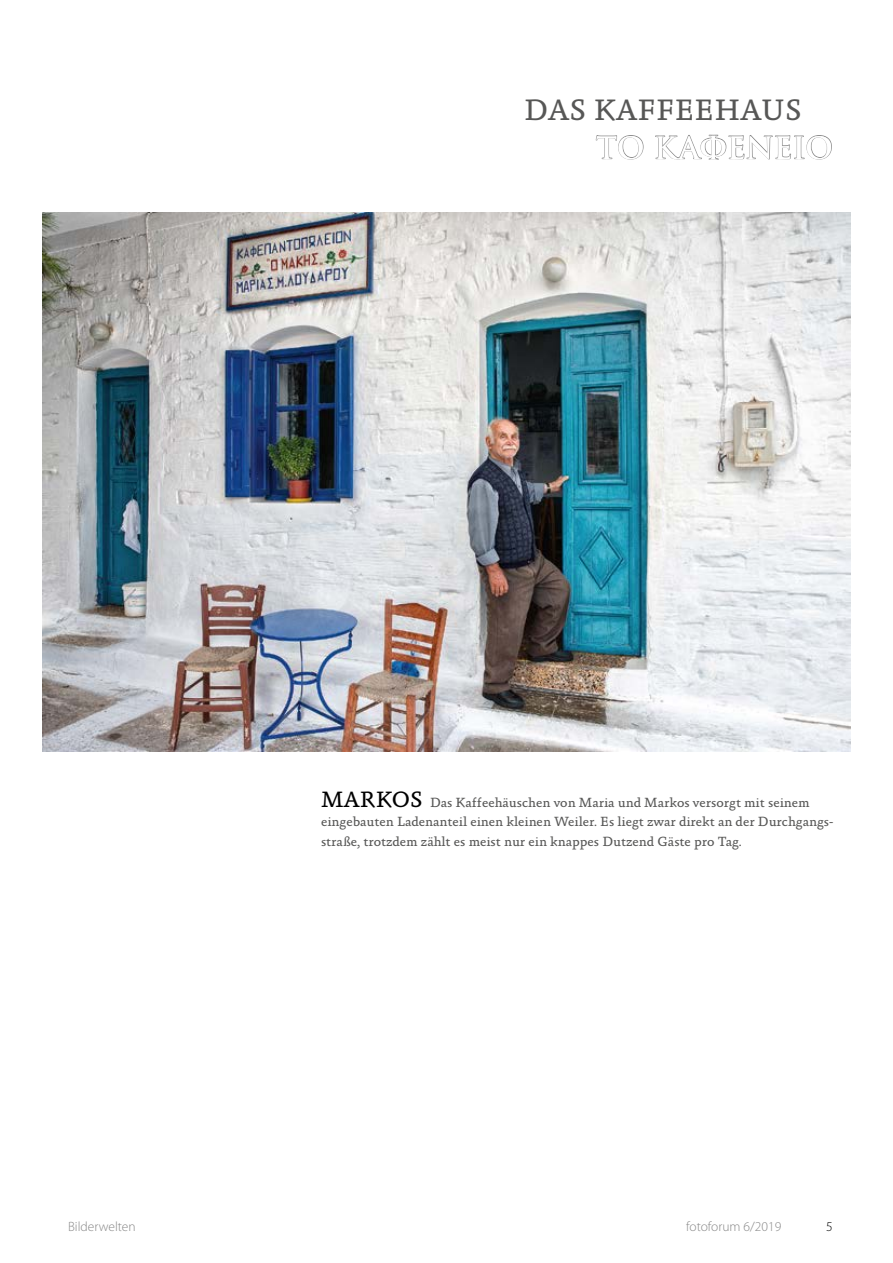
<style>
.page{position:relative;width:893px;height:1263px;background:#fff}
.page>*{position:absolute;margin:0;border:0;box-sizing:border-box;transform-origin:0 0}
.t1{font:30px "Absara Pro";letter-spacing:.01em;color:#575756}
.t2{font:600 30px "Trajan Pro 3";letter-spacing:-.01em;color:#fff}
.t3{font:22.5px "Absara Pro";letter-spacing:.01em;color:#000}
.t4{font:13.5px/19.4px "Absara Pro";color:#575756}
.t5{font:300 13.5px "Myriad Pro";color:#878787}
.t6{font:300 13.5px "Myriad Pro";color:#000}
</style>
<div class="page">
<img style="left:43px;top:213px;width:807px;height:539px">
<svg style="left:595px;top:135px;width:49px;height:25px"></svg>
<svg style="left:655px;top:134px;width:177px;height:26px"></svg>
<h1 class="t1" style="left:524px;top:93px;width:279px">DAS KAFFEEHAUS</h1>
<h1 class="t2" style="left:596px;top:126px;width:239px">ΤΟ ΚΑΦΕΝΕΊΟ</h1>
<h2 class="t3" style="left:321px;top:787px;width:103px">MARKOS</h2>
<p class="t4" style="left:321px;top:793px;width:514px;text-indent:109px">Das Kaffeehäuschen von Maria und Markos versorgt mit seinem eingebauten Ladenanteil einen kleinen Weiler. Es liegt zwar direkt an der Durchgangs&shy;straße, trotzdem zählt es meist nur ein knappes Dutzend Gäste pro Tag.</p>
<p class="t5" style="left:68px;top:1218px;width:69px">Bilderwelten</p>
<p class="t5" style="left:686px;top:1218px;width:97px">fotoforum 6/2019</p>
<p class="t6" style="left:826px;top:1218px;width:8px">5</p>
</div>
